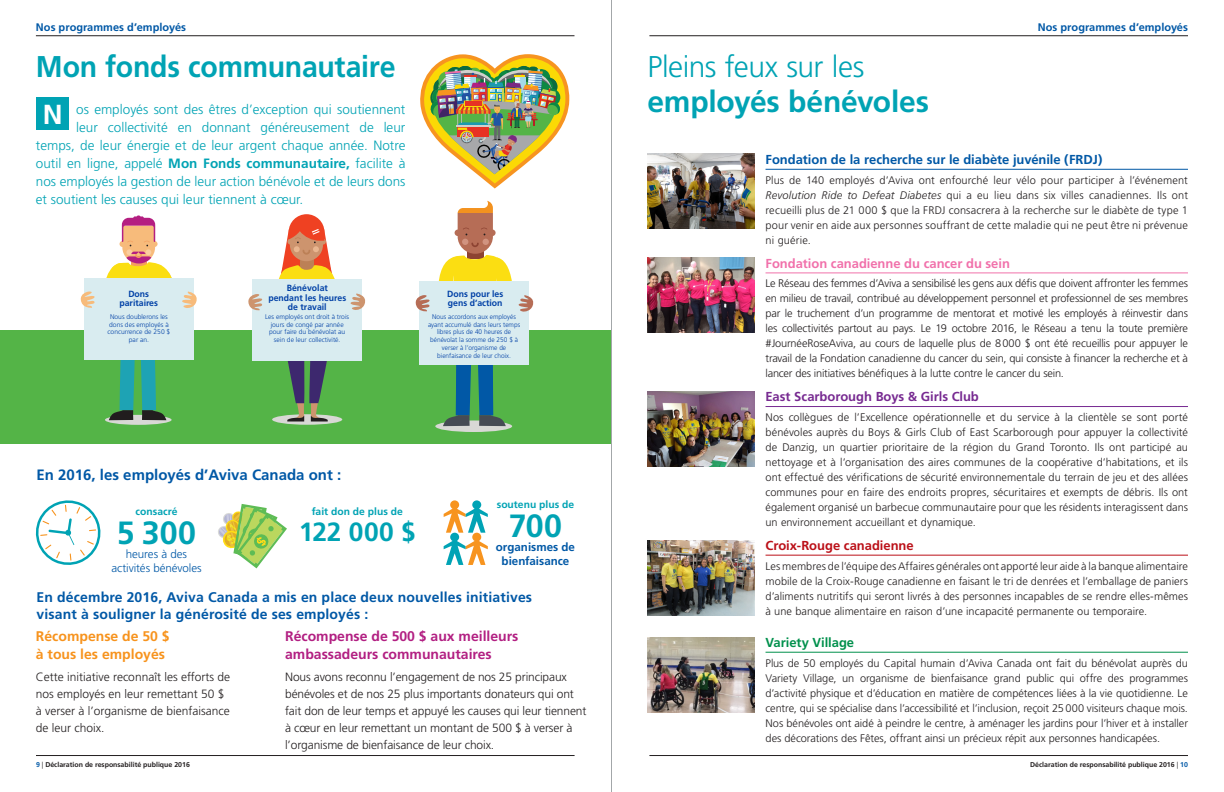
<style>
.page{position:relative;width:1224px;height:792px;background:#fff}
.page>*{position:absolute;margin:0;border:0;box-sizing:border-box;transform-origin:0 0}
.Body_Copy_1{font:700 32.2px "Frutiger";letter-spacing:.01em;color:#00a3b4}
.Body_Copy_1-2{font:700 30px/35px "Frutiger";letter-spacing:-.01em;color:#00a3b4}
.SubTitle{font:700 30px "Frutiger";letter-spacing:-.01em;color:#00a3b4;scale:.95 1}
.t1{font:700 27.5px "Frutiger";color:#fff}
.Body_Copy_1-3{font:700 26.4px "Frutiger";letter-spacing:.005em;color:#00a3b4}
.Bold_Title{font:700 15px "Frutiger";color:#0158a6}
.Bold_Title-2{font:700 14px/17px "Frutiger";letter-spacing:.01em;color:#0158a6}
.Bold_Title-3{font:700 14px/18px "Frutiger";color:#b21f82}
.Bold_Title-4{font:700 14px/18px "Frutiger";color:#f7931d}
.Title_Intro{font:300 13.5px "Frutiger";color:#00a3b4}
.Title_Intro-2{font:700 13px "Frutiger";letter-spacing:-.005em;color:#0158a6}
.Title_Intro-3{font:700 13px "Frutiger";letter-spacing:-.005em;color:#f171ab}
.Title_Intro-4{font:700 13px "Frutiger";letter-spacing:-.005em;color:#772a91}
.Title_Intro-5{font:700 13px "Frutiger";letter-spacing:-.005em;color:#bb1018}
.Title_Intro-6{font:700 13px "Frutiger";letter-spacing:-.005em;color:#00904c}
.Bold_Title-5{font:300 12px/17px "Frutiger";letter-spacing:-.01em;color:#231f20}
.Body_Copy_1-4{font:300 11.6px/14.2px "Frutiger";letter-spacing:-.005em;color:#0158a6;text-align:center}
.Body_Copy_1-5{font:700 11.6px/14.2px "Frutiger";color:#0158a6;text-align:center}
.Title_Intro-7{font:300 11px/15px "Frutiger";color:#231f20;text-align:justify}
.t2{font:700 11px "Frutiger";letter-spacing:.005em;color:#0158a6}
.Body_Copy_1-6{font:700 10.3px "Frutiger";letter-spacing:.005em;color:#00a3b4}
.t3{font:700 9px/9.5px "Frutiger";color:#0040a6;text-align:center}
.t4{font:700 7px "Frutiger";color:#231f20}
.t5{font:300 6.7px/7.9px "Frutiger";color:#0040a6;text-align:center}
.s1{font-weight:700}
.s2{font-weight:300}
.s3{font-style:italic}
.s4{color:#0158a6}
</style>
<div class="page">
<div style="left:0;top:330px;width:612px;height:114px;background:#54b447"></div>
<svg style="left:272px;top:414px;width:70px;height:11px"></svg>
<svg style="left:273px;top:214px;width:66px;height:208px"></svg>
<div style="left:252px;top:279px;width:110px;height:81px;background:#d9ecf0"></div>
<svg style="left:248px;top:294px;width:15px;height:17px"></svg>
<svg style="left:350px;top:293px;width:16px;height:17px"></svg>
<div style="left:435px;top:420px;width:77px;height:12px;background:#d8d8d5;border-radius:50%"></div>
<svg style="left:415px;top:201px;width:119px;height:225px"></svg>
<svg style="left:105px;top:415px;width:67px;height:10px"></svg>
<svg style="left:105px;top:215px;width:67px;height:205px"></svg>
<div style="left:84px;top:278px;width:110px;height:82px;background:#d9ecf0"></div>
<svg style="left:80px;top:291px;width:15px;height:17px"></svg>
<svg style="left:182px;top:292px;width:15px;height:16px"></svg>
<div style="left:37px;top:98px;width:32px;height:32px;background:#00a3b4"></div>
<img style="left:420px;top:54px;width:149px;height:135px">
<svg style="left:36px;top:500px;width:64px;height:65px"></svg>
<svg style="left:218px;top:504px;width:69px;height:64px"></svg>
<hr style="left:611px;top:0;width:1px;height:792px;background:#a3a7a9">
<hr style="left:649px;top:36px;width:539px;height:1px;background:#231f20">
<hr style="left:36px;top:36px;width:538px;height:1px;background:#231f20">
<svg style="left:444px;top:500px;width:44px;height:65px"></svg>
<hr style="left:766px;top:169px;width:422px;height:1px;background:#0158a6">
<hr style="left:766px;top:555px;width:422px;height:1px;background:#bb1018">
<hr style="left:766px;top:272px;width:422px;height:1px;background:#f171ab">
<hr style="left:766px;top:652px;width:422px;height:1px;background:#00904c">
<hr style="left:766px;top:406px;width:422px;height:1px;background:#772a91">
<img style="left:648px;top:154px;width:107px;height:75px">
<img style="left:648px;top:258px;width:107px;height:75px">
<img style="left:648px;top:391px;width:107px;height:76px">
<img style="left:648px;top:540px;width:107px;height:75px">
<img style="left:648px;top:637px;width:107px;height:75px">
<hr style="left:36px;top:755px;width:539px;height:1px;background:#231f20">
<hr style="left:649px;top:755px;width:539px;height:1px;background:#231f20">
<p class="t2" style="left:36px;top:20px;width:152px">Nos programmes d’employés</p>
<p class="t2" style="left:1038px;top:20px;width:152px">Nos programmes d’employés</p>
<p class="SubTitle" style="left:36px;top:48px;width:380px">Mon fonds communautaire</p>
<p class="Title_Intro" style="left:76px;top:102px;width:331px">os employés sont des êtres d’exception qui soutiennent</p>
<p class="Title_Intro" style="left:76px;top:120px;width:331px">leur collectivité en donnant généreusement de leur</p>
<p class="Title_Intro" style="left:36px;top:138px;width:371px">temps, de leur énergie et de leur argent chaque année. Notre</p>
<p class="Title_Intro" style="left:36px;top:156px;width:371px">outil en ligne, appelé <span class="s1">Mon Fonds communautaire,</span> facilite à</p>
<p class="Title_Intro" style="left:36px;top:174px;width:371px">nos employés la gestion de leur action bénévole et de leurs dons</p>
<p class="Title_Intro" style="left:36px;top:192px;width:269px">et soutient les causes qui leur tiennent à cœur.</p>
<p class="t1" style="left:43px;top:98px;width:21px">N</p>
<p class="t3" style="left:119px;top:289px;width:40px">Dons paritaires</p>
<p class="t3" style="left:268px;top:283px;width:79px">Bénévolat<br>pendant les heures de travail</p>
<p class="t3" style="left:447px;top:289px;width:58px;text-align:left">Dons pour les gens d’action</p>
<p class="t5" style="left:108px;top:313px;width:64px">Nous doublerons les dons des employés à concurrence de 250 $ par an.</p>
<p class="t5" style="left:265px;top:313px;width:85px">Les employés ont droit à trois jours de congé par année pour faire du bénévolat au sein de leur collectivité.</p>
<p class="t5" style="left:428px;top:313px;width:94px">Nous accordons aux employés ayant accumulé dans leurs temps libres plus de 40 heures de bénévolat la somme de 250 $ à verser à l’organisme de bienfaisance de leur choix.</p>
<p class="Bold_Title" style="left:37px;top:466px;width:306px">En 2016, les employés d’Aviva Canada ont :</p>
<p class="Body_Copy_1-6" style="left:135px;top:505px;width:44px">consacré</p>
<p class="Body_Copy_1" style="left:117px;top:514px;width:81px">5 300</p>
<p class="Body_Copy_1-4" style="left:111px;top:547px;width:92px">heures à des activités bénévoles</p>
<p class="Body_Copy_1-6" style="left:312px;top:506px;width:93px">fait don de plus de</p>
<p class="Body_Copy_1-3" style="left:299px;top:516px;width:118px">122 000 $</p>
<p class="Body_Copy_1-6" style="left:497px;top:498px;width:79px">soutenu plus de</p>
<p class="Body_Copy_1" style="left:509px;top:507px;width:55px">700</p>
<p class="Body_Copy_1-5" style="left:496px;top:540px;width:81px">organismes de bienfaisance</p>
<p class="Bold_Title-2" style="left:37px;top:589px;width:497px">En décembre 2016, Aviva Canada a mis en place deux nouvelles initiatives visant à souligner la générosité de ses employés :</p>
<p class="Bold_Title-4" style="left:36px;top:627px;width:135px">Récompense de 50 $ à tous les employés</p>
<p class="Bold_Title-5" style="left:36px;top:668px;width:196px">Cette initiative reconnaît les efforts de nos employés en leur remettant 50 $ à verser à l’organisme de bienfaisance de leur choix.</p>
<p class="Bold_Title-3" style="left:285px;top:627px;width:235px">Récompense de 500 $ aux meilleurs ambassadeurs communautaires</p>
<p class="Bold_Title-5" style="left:285px;top:668px;width:303px">Nous avons reconnu l’engagement de nos 25 principaux bénévoles et de nos 25 plus importants donateurs qui ont fait don de leur temps et appuyé les causes qui leur tiennent à cœur en leur remettant un montant de 500 $ à verser à l’organisme de bienfaisance de leur choix.</p>
<p class="Body_Copy_1-2" style="left:647px;top:49px;width:283px"><span class="s2">Pleins feux sur les </span>employés bénévoles</p>
<p class="Title_Intro-2" style="left:766px;top:152px;width:338px">Fondation de la recherche sur le diabète juvénile (FRDJ)</p>
<p class="Title_Intro-7" style="left:766px;top:173px;width:424px">Plus de 140 employés d’Aviva ont enfourché leur vélo pour participer à l’événement <span class="s3">Revolution Ride to Defeat Diabetes</span> qui a eu lieu dans six villes canadiennes. Ils ont recueilli plus de 21 000 $ que la FRDJ consacrera à la recherche sur le diabète de type 1 pour venir en aide aux personnes souffrant de cette maladie qui ne peut être ni prévenue ni guérie.</p>
<p class="Title_Intro-3" style="left:766px;top:255px;width:246px">Fondation canadienne du cancer du sein</p>
<p class="Title_Intro-7" style="left:766px;top:276px;width:424px">Le Réseau des femmes d’Aviva a sensibilisé les gens aux défis que doivent affronter les femmes en milieu de travail, contribué au développement personnel et professionnel de ses membres par le truchement d’un programme de mentorat et motivé les employés à réinvestir dans les collectivités partout au pays. Le 19 octobre 2016, le Réseau a tenu la toute première #JournéeRoseAviva, au cours de laquelle plus de 8000 $ ont été recueillis pour appuyer le travail de la Fondation canadienne du cancer du sein, qui consiste à financer la recherche et à lancer des initiatives bénéfiques à la lutte contre le cancer du sein.</p>
<p class="Title_Intro-4" style="left:766px;top:389px;width:215px">East Scarborough Boys &amp; Girls Club</p>
<p class="Title_Intro-7" style="left:766px;top:410px;width:424px">Nos collègues de l’Excellence opérationnelle et du service à la clientèle se sont porté bénévoles auprès du Boys &amp; Girls Club of East Scarborough pour appuyer la collectivité de Danzig, un quartier prioritaire de la région du Grand Toronto. Ils ont participé au nettoyage et à l’organisation des aires communes de la coopérative d’habitations, et ils ont effectué des vérifications de sécurité environnementale du terrain de jeu et des allées communes pour en faire des endroits propres, sécuritaires et exempts de débris. Ils ont également organisé un barbecue communautaire pour que les résidents interagissent dans un environnement accueillant et dynamique.</p>
<p class="Title_Intro-5" style="left:766px;top:538px;width:150px">Croix-Rouge canadienne</p>
<p class="Title_Intro-7" style="left:766px;top:559px;width:424px">Les membres de l’équipe des Affaires générales ont apporté leur aide à la banque alimentaire mobile de la Croix-Rouge canadienne en faisant le tri de denrées et l’emballage de paniers d’aliments nutritifs qui seront livrés à des personnes incapables de se rendre elles-mêmes à une banque alimentaire en raison d’une incapacité permanente ou temporaire.</p>
<p class="Title_Intro-6" style="left:766px;top:635px;width:90px">Variety Village</p>
<p class="Title_Intro-7" style="left:766px;top:656px;width:424px">Plus de 50 employés du Capital humain d’Aviva Canada ont fait du bénévolat auprès du Variety Village, un organisme de bienfaisance grand public qui offre des programmes d’activité physique et d’éducation en matière de compétences liées à la vie quotidienne. Le centre, qui se spécialise dans l’accessibilité et l’inclusion, reçoit 25000 visiteurs chaque mois.<br>Nos bénévoles ont aidé à peindre le centre, à aménager les jardins pour l’hiver et à installer des décorations des Fêtes, offrant ainsi un précieux répit aux personnes handicapées.</p>
<p class="t4" style="left:36px;top:760px;width:155px"><span class="s4">9</span> <span class="s2">|</span> Déclaration de responsabilité publique 2016</p>
<p class="t4" style="left:1030px;top:760px;width:159px">Déclaration de responsabilité publique 2016 <span class="s2">|</span> <span class="s4">10</span></p>
</div>
